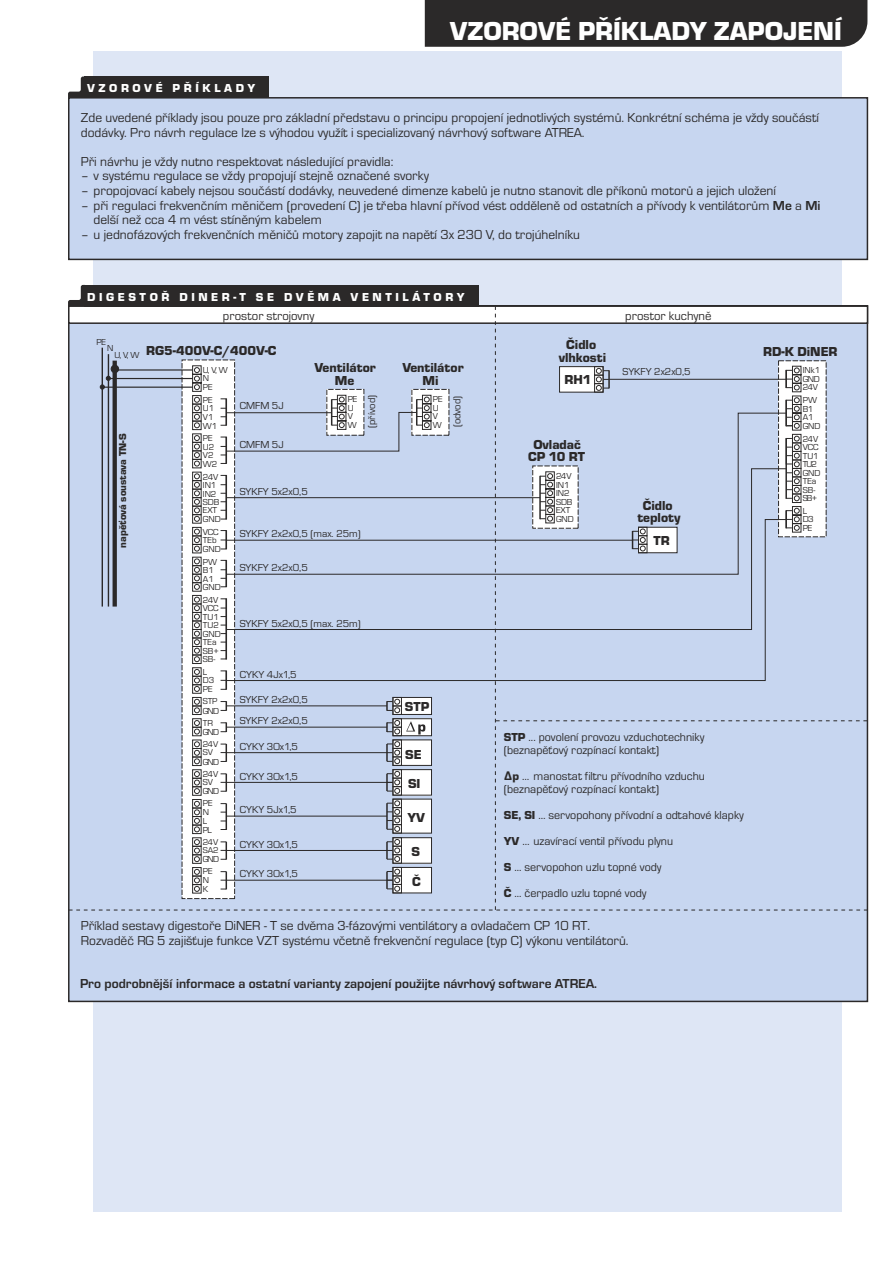
<style>
.page{position:relative;width:893px;height:1263px;background:#fff}
.page>*{position:absolute;margin:0;border:0;box-sizing:border-box;transform-origin:0 0}
.t1{font:27px "Eurostile TEE Blac";color:#fff}
.t2{font:13.5px/14.5px "Eurostile TEE";color:#2b2929}
.t3{font:13.5px/13.5px "Eurostile TEE Blac";color:#2b2929;text-align:center}
.t4{font:700 13.5px "Eurostile TEE";color:#2b2929}
.t5{font:12.75px "Eurostile TEE";color:#2b2929}
.t6{font:12px/26.2px "Eurostile TEE";color:#2b2929}
.t7{font:12px "Eurostile TEE Blac";letter-spacing:.3em;color:#fff}
.t8{font:10.5px "Eurostile TEE";color:#2b2929}
.t9{font:10.5px "Eurostile TEE Blac";color:#2b2929}
.t10{font:9px/17px "Eurostile TEE";color:#2b2929}
.t11{font:8.7px "Eurostile TEE";letter-spacing:-.025em;color:#2b2929}
.s1{font-weight:700}
.s2{font-family:"Eurostile TEE Blac"}
</style>
<div class="page">
<div style="left:94px;top:51px;width:748px;height:1161px;background:#dee6f5"></div>
<div style="left:425px;top:0;width:442px;height:47px;background:#2b2929"></div>
<div style="left:68px;top:911px;width:801px;height:92px;background:#c7d6f0"></div>
<svg style="left:68px;top:285px;width:801px;height:626px"></svg>
<div style="left:68px;top:97px;width:801px;height:164px;background:#c7d6f0"></div>
<svg style="left:68px;top:77px;width:16px;height:21px"></svg>
<div style="left:84px;top:77px;width:185px;height:21px;background:#2b2929"></div>
<h1 class="t1" style="left:450px;top:22px;width:394px">VZOROVÉ PŘÍKLADY ZAPOJENÍ</h1>
<p class="t7" style="left:87px;top:84px;width:170px">VZOROVÉ PŘÍKLADY</p>
<p class="t2" style="left:81px;top:112px;width:740px">Zde uvedené příklady jsou pouze pro základní představu o principu propojení jednotlivých systémů. Konkrétní schéma je vždy součástí dodávky. Pro návrh regulace lze s výhodou využít i specializovaný návrhový software ATREA.</p>
<p class="t2" style="left:81px;top:155px;width:314px">Při návrhu je vždy nutno respektovat následující pravidla:</p>
<p class="t2" style="left:81px;top:170px;width:350px">– v systému regulace se vždy propojují stejně označené svorky</p>
<p class="t2" style="left:81px;top:184px;width:697px">– propojovací kabely nejsou součástí dodávky, neuvedené dimenze kabelů je nutno stanovit dle příkonů motorů a jejich uložení</p>
<p class="t2" style="left:94px;top:199px;width:729px;text-indent:-13px">– při regulaci frekvenčním měničem (provedení C) je třeba hlavní přívod vést odděleně od ostatních a přívody k ventilátorům <span class="s1">Me</span> a <span class="s1">Mi </span>delší než cca 4 m vést stíněným kabelem</p>
<p class="t2" style="left:81px;top:228px;width:501px">– u jednofázových frekvenčních měničů motory zapojit na napětí 3x 230 V, do trojúhelníku</p>
<p class="t7" style="left:87px;top:293px;width:379px">DIGESTOŘ DINER-T SE DVĚMA VENTILÁTORY</p>
<p class="t5" style="left:223px;top:311px;width:93px">prostor strojovny</p>
<p class="t5" style="left:625px;top:311px;width:88px">prostor kuchyně</p>
<p class="t10" style="left:96px;top:334px;width:11px">PE</p>
<p class="t10" style="left:107px;top:340px;width:8px">N</p>
<p class="t3" style="left:146px;top:345px;width:132px">RG5-400V-C/400V-C</p>
<p class="t10" style="left:114px;top:347px;width:26px">U, V, W</p>
<p class="t9" style="left:119px;top:548px;width:116px;rotate:-90deg">napěťová soustava TN-S</p>
<p class="t10" style="left:203px;top:366px;width:26px;line-height:8.6px">U, V, W<br>N<br>PE</p>
<p class="t10" style="left:203px;top:418px;width:16px">W1</p>
<p class="t10" style="left:203px;top:456px;width:16px">W2</p>
<p class="t10" style="left:203px;top:494px;width:18px">SDB</p>
<p class="t10" style="left:203px;top:392px;width:11px">PE</p>
<p class="t10" style="left:203px;top:430px;width:11px">PE</p>
<p class="t10" style="left:203px;top:469px;width:17px">24V</p>
<p class="t10" style="left:203px;top:401px;width:13px">U1</p>
<p class="t10" style="left:203px;top:439px;width:13px">U2</p>
<p class="t10" style="left:203px;top:477px;width:15px">IN1</p>
<p class="t10" style="left:203px;top:409px;width:12px">V1</p>
<p class="t10" style="left:203px;top:448px;width:12px">V2</p>
<p class="t10" style="left:203px;top:486px;width:15px">IN2</p>
<p class="t10" style="left:203px;top:503px;width:16px">EXT</p>
<p class="t10" style="left:203px;top:511px;width:19px">GND</p>
<p class="t10" style="left:203px;top:524px;width:17px">VCC</p>
<p class="t10" style="left:203px;top:532px;width:15px">TEb</p>
<p class="t10" style="left:203px;top:541px;width:19px">GND</p>
<p class="t10" style="left:203px;top:554px;width:16px">PW</p>
<p class="t10" style="left:203px;top:562px;width:13px">B1</p>
<p class="t10" style="left:203px;top:571px;width:12px">A1</p>
<p class="t10" style="left:203px;top:579px;width:19px">GND</p>
<p class="t10" style="left:203px;top:592px;width:17px">24V</p>
<p class="t10" style="left:203px;top:600px;width:17px">VCC</p>
<p class="t10" style="left:203px;top:609px;width:18px">TU1</p>
<p class="t10" style="left:203px;top:617px;width:18px">TU2</p>
<p class="t10" style="left:203px;top:626px;width:19px">GND<br>SB+</p>
<p class="t10" style="left:203px;top:634px;width:15px">TEa<br>SB-</p>
<p class="t10" style="left:203px;top:665px;width:6px">L</p>
<p class="t10" style="left:203px;top:673px;width:13px">D3</p>
<p class="t10" style="left:203px;top:681px;width:11px">PE</p>
<p class="t10" style="left:203px;top:694px;width:16px">STP</p>
<p class="t10" style="left:203px;top:703px;width:18px">GND</p>
<p class="t10" style="left:203px;top:715px;width:12px">TR</p>
<p class="t10" style="left:203px;top:724px;width:18px">GND</p>
<p class="t11" style="left:203px;top:741px;width:17px">24V</p>
<p class="t11" style="left:203px;top:749px;width:11px">SV</p>
<p class="t10" style="left:203px;top:754px;width:18px">GND</p>
<p class="t10" style="left:203px;top:766px;width:17px">24V</p>
<p class="t10" style="left:203px;top:774px;width:11px">SV</p>
<p class="t10" style="left:203px;top:784px;width:18px">GND</p>
<p class="t10" style="left:203px;top:796px;width:11px">PE</p>
<p class="t10" style="left:203px;top:804px;width:8px">N</p>
<p class="t10" style="left:203px;top:818px;width:10px;line-height:8.6px">L<br>PL</p>
<p class="t11" style="left:203px;top:839px;width:17px">24V</p>
<p class="t11" style="left:203px;top:847px;width:17px">SA2</p>
<p class="t10" style="left:203px;top:852px;width:18px">GND</p>
<p class="t10" style="left:203px;top:864px;width:11px">PE</p>
<p class="t10" style="left:203px;top:872px;width:8px">N</p>
<p class="t10" style="left:203px;top:882px;width:7px">K</p>
<p class="t8" style="left:240px;top:402px;width:45px">CMFM 5J</p>
<p class="t3" style="left:314px;top:362px;width:63px">Ventilátor<br>Me</p>
<p class="t3" style="left:402px;top:362px;width:63px">Ventilátor<br>Mi</p>
<p class="t8" style="left:368px;top:428px;width:34px;rotate:-90deg">(přívod)</p>
<p class="t8" style="left:454px;top:427px;width:33px;rotate:-90deg">(odvod)</p>
<p class="t10" style="left:348px;top:392px;width:11px">PE</p>
<p class="t10" style="left:433px;top:392px;width:11px">PE</p>
<p class="t10" style="left:348px;top:405px;width:7px;line-height:7.9px">U<br>V</p>
<p class="t10" style="left:433px;top:405px;width:7px;line-height:7.9px">U<br>V</p>
<p class="t10" style="left:348px;top:417px;width:10px">W</p>
<p class="t10" style="left:433px;top:417px;width:10px">W</p>
<p class="t8" style="left:240px;top:441px;width:45px">CMFM 5J</p>
<p class="t8" style="left:240px;top:488px;width:69px">SYKFY 5x2x0,5</p>
<p class="t8" style="left:240px;top:530px;width:122px">SYKFY 2x2x0,5 (max. 25m)</p>
<p class="t8" style="left:240px;top:564px;width:69px">SYKFY 2x2x0,5</p>
<p class="t8" style="left:240px;top:619px;width:122px">SYKFY 5x2x0,5 (max. 25m)</p>
<p class="t8" style="left:240px;top:670px;width:58px">CYKY 4Jx1,5</p>
<p class="t8" style="left:240px;top:696px;width:69px">SYKFY 2x2x0,5</p>
<p class="t8" style="left:240px;top:743px;width:59px">CYKY 3Ox1,5</p>
<p class="t8" style="left:240px;top:717px;width:69px">SYKFY 2x2x0,5</p>
<p class="t8" style="left:240px;top:772px;width:59px">CYKY 3Ox1,5</p>
<p class="t8" style="left:240px;top:806px;width:58px">CYKY 5Jx1,5</p>
<p class="t8" style="left:240px;top:841px;width:59px">CYKY 3Ox1,5</p>
<p class="t8" style="left:240px;top:870px;width:59px">CYKY 3Ox1,5</p>
<p class="t3" style="left:405px;top:701px;width:26px">STP</p>
<p class="t3" style="left:405px;top:749px;width:18px">SE</p>
<p class="t3" style="left:408px;top:778px;width:14px">SI</p>
<p class="t3" style="left:407px;top:812px;width:19px">YV</p>
<p class="t3" style="left:412px;top:846px;width:10px">S</p>
<p class="t3" style="left:412px;top:876px;width:10px">Č</p>
<p class="t3" style="left:566px;top:339px;width:31px">Čidlo</p>
<p class="t3" style="left:559px;top:352px;width:49px">vlhkosti</p>
<p class="t3" style="left:564px;top:374px;width:29px">RH1</p>
<p class="t8" style="left:623px;top:368px;width:69px">SYKFY 2x2x0,5</p>
<p class="t3" style="left:533px;top:439px;width:49px">Ovladač</p>
<p class="t3" style="left:528px;top:452px;width:58px">CP 10 RT</p>
<p class="t10" style="left:556px;top:469px;width:17px">24V<br>IN2<br>EXT</p>
<p class="t10" style="left:556px;top:477px;width:19px">IN1<br>SDB<br>GND</p>
<p class="t3" style="left:643px;top:500px;width:31px">Čidlo</p>
<p class="t3" style="left:637px;top:512px;width:45px">teploty</p>
<p class="t3" style="left:653px;top:535px;width:18px">TR</p>
<p class="t6" style="left:504px;top:731px;width:202px;line-height:12.9px"><span class="s2">STP</span> ... povolení provozu vzduchotechniky (beznapěťový rozpínací kontakt)</p>
<p class="t6" style="left:504px;top:770px;width:203px;line-height:12.9px"><span class="s2">Δp</span> … manostat filtru přívodního vzduchu (beznapěťový rozpínací kontakt)</p>
<p class="t6" style="left:504px;top:803px;width:242px"><span class="s2">SE, SI</span> … servopohony přívodní a odtahové klapky <span class="s2">YV</span> … uzavírací ventil přívodu plynu<br><span class="s2">S</span> ... servopohon uzlu topné vody<br><span class="s2">Č</span> ... čerpadlo uzlu topné vody</p>
<p class="t2" style="left:81px;top:920px;width:549px">Příklad sestavy digestoře DiNER - T se dvěma 3-fázovými ventilátory a ovladačem CP 10 RT.<br>Rozvaděč RG 5 zajišťuje funkce VZT systému včetně frekvenční regulace (typ C) výkonu ventilátorů.</p>
<p class="t4" style="left:80px;top:979px;width:519px">Pro podrobnější informace a ostatní varianty zapojení použijte návrhový software ATREA.</p>
<p class="t3" style="left:763px;top:346px;width:76px">RD-K DiNER</p>
<p class="t10" style="left:803px;top:363px;width:19px">INk1</p>
<p class="t10" style="left:803px;top:371px;width:19px">GND</p>
<p class="t10" style="left:803px;top:380px;width:17px">24V</p>
<p class="t10" style="left:803px;top:392px;width:16px">PW</p>
<p class="t10" style="left:803px;top:401px;width:12px">B1</p>
<p class="t10" style="left:803px;top:410px;width:12px">A1</p>
<p class="t10" style="left:803px;top:420px;width:19px;line-height:12.9px">GND<br>24V</p>
<p class="t10" style="left:803px;top:465px;width:19px">GND</p>
<p class="t10" style="left:803px;top:439px;width:17px">VCC</p>
<p class="t10" style="left:803px;top:473px;width:15px">TEa</p>
<p class="t10" style="left:803px;top:448px;width:18px">TU1</p>
<p class="t10" style="left:803px;top:482px;width:14px">SB-</p>
<p class="t10" style="left:803px;top:457px;width:16px">TU2</p>
<p class="t10" style="left:803px;top:491px;width:16px">SB+</p>
<p class="t10" style="left:803px;top:503px;width:6px">L</p>
<p class="t10" style="left:803px;top:512px;width:13px">D3</p>
<p class="t10" style="left:803px;top:520px;width:11px">PE</p>
</div>
